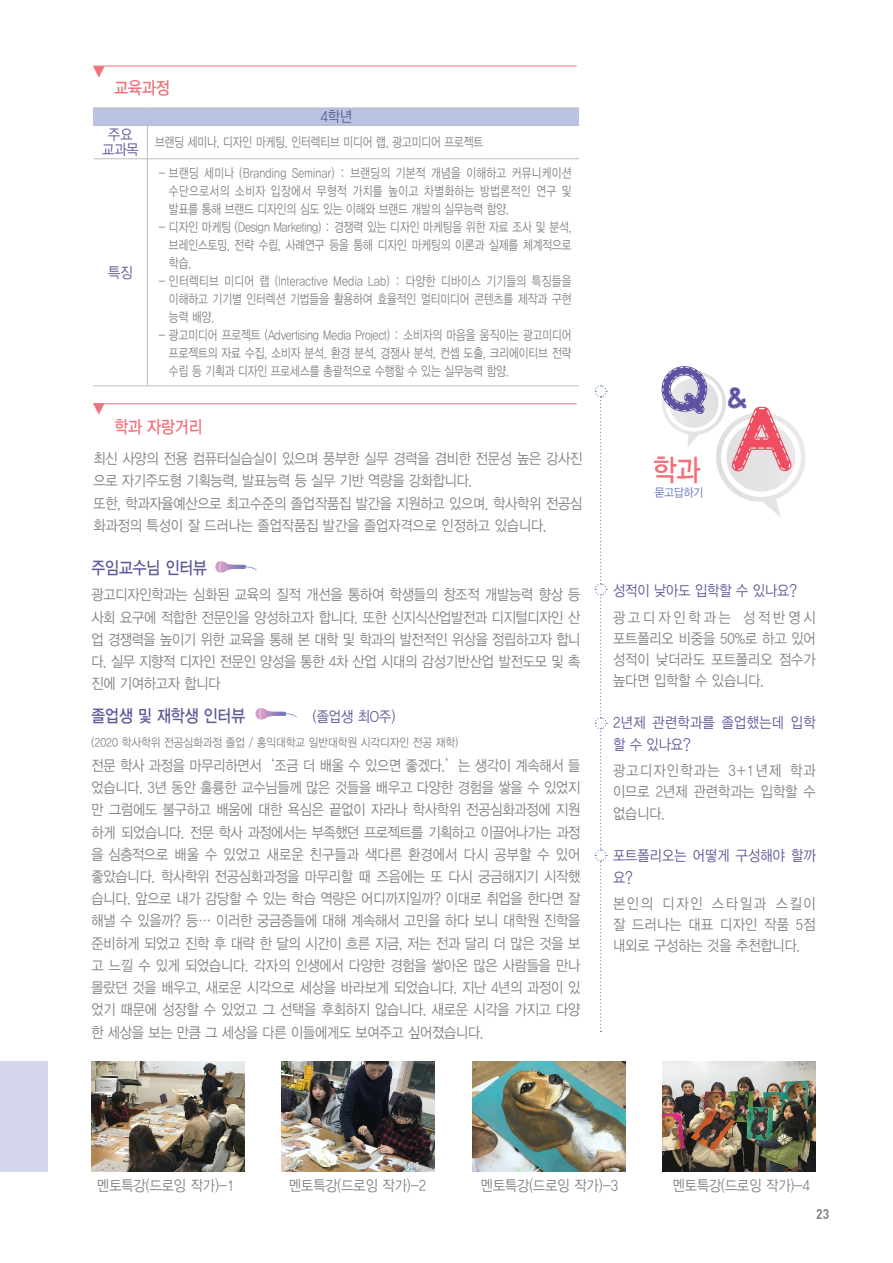
<style>
.page{position:relative;width:893px;height:1263px;background:#fff}
.page>*{position:absolute;margin:0;border:0;box-sizing:border-box;transform-origin:0 0}
.t1{font:30.15px "YDIYGO330";color:#f17079;scale:.86 1}
.t2{font:17.4px "YDIYGO330";color:#5c5a97;scale:.86 1}
.t3{font:17.4px "YDIYGO330";color:#f17079;scale:.86 1}
.본문_8point{font:15px/22.2px "YDIYGO320";letter-spacing:-.01em;color:#808285;text-align:justify;scale:.88 1}
.바탕글{font:15px/21.1px "YDIYGO320";letter-spacing:.01em;color:#808285;text-align:justify;scale:.88 1}
.바탕글-2{font:15px/22px "YDIYGO320";letter-spacing:.01em;color:#5c5a97;scale:.88 1}
.바탕글-3{font:15px/22px "YDIYGO320";letter-spacing:.03em;color:#5c5a97;scale:.88 1}
.t4{font:13.95px "Dinbol";color:#808285;scale:.86 1}
.바탕글-4{font:13.35px/18px "YDIYGO320";color:#808285;text-align:justify;scale:.79 1}
.t5{font:12px "YDIYGO320";color:#808285;scale:.88 1}
.t6{font:12px "YDIYGO320";color:#6270b5;scale:.88 1}
</style>
<div class="page">
<svg style="left:661px;top:366px;width:145px;height:151px"></svg>
<div style="left:0;top:1061px;width:48px;height:110px;background:#d3d6ea"></div>
<hr style="left:93px;top:66px;width:484px;height:1px;background:#f17079">
<hr style="left:93px;top:403px;width:484px;height:1px;background:#f17079">
<div style="left:93px;top:108px;width:486px;height:17px;background:#bac3e2"></div>
<hr style="left:93px;top:158px;width:54px;height:1px;background:#bcbdc0">
<hr style="left:93px;top:386px;width:54px;height:1px;background:#bcbdc0">
<hr style="left:93px;top:108px;width:54px;height:1px;background:#bcbdc0">
<hr style="left:147px;top:108px;width:432px;height:1px;background:#bcbdc0">
<hr style="left:93px;top:125px;width:54px;height:1px;background:#bcbdc0">
<hr style="left:147px;top:125px;width:432px;height:1px;background:#bcbdc0">
<hr style="left:147px;top:125px;width:1px;height:34px;background:#bcbdc0">
<hr style="left:147px;top:158px;width:432px;height:1px;background:#bcbdc0">
<hr style="left:147px;top:159px;width:1px;height:227px;background:#bcbdc0">
<hr style="left:147px;top:386px;width:432px;height:1px;background:#bcbdc0">
<svg style="left:215px;top:561px;width:42px;height:12px"></svg>
<svg style="left:255px;top:708px;width:42px;height:12px"></svg>
<img style="left:91px;top:1061px;width:153px;height:111px">
<img style="left:282px;top:1061px;width:153px;height:111px">
<img style="left:663px;top:1061px;width:153px;height:111px">
<img style="left:472px;top:1061px;width:153px;height:111px">
<svg style="left:594px;top:385px;width:13px;height:647px"></svg>
<p class="t3" style="left:91px;top:62px;width:19px">▼</p>
<p class="t3" style="left:114px;top:78px;width:66px">교육과정</p>
<p class="바탕글-2" style="left:320px;top:106px;width:38px">4학년</p>
<p class="바탕글-2" style="left:102px;top:126px;width:43px;line-height:15.9px;text-align:center">주요 교과목</p>
<p class="바탕글-4" style="left:155px;top:133px;width:417px">브랜딩 세미나, 디자인 마케팅, 인터렉티브 미디어 랩, 광고미디어 프로젝트</p>
<p class="바탕글-2" style="left:108px;top:262px;width:29px">특징</p>
<p class="바탕글-4" style="left:169px;top:164px;width:511px;text-indent:-10px">- 브랜딩 세미나 (Branding Seminar) : 브랜딩의 기본적 개념을 이해하고 커뮤니케이션 수단으로서의 소비자 입장에서 무형적 가치를 높이고 차별화하는 방법론적인 연구 및 발표를 통해 브랜드 디자인의 심도 있는 이해와 브랜드 개발의 실무능력 함양.</p>
<p class="바탕글-4" style="left:169px;top:218px;width:511px;text-indent:-10px">- 디자인 마케팅 (Design Marketing) : 경쟁력 있는 디자인 마케팅을 위한 자료 조사 및 분석, 브레인스토밍, 전략 수립, 사례연구 등을 통해 디자인 마케팅의 이론과 실제를 체계적으로 학습.</p>
<p class="바탕글-4" style="left:169px;top:272px;width:511px;text-indent:-10px">- 인터렉티브 미디어 랩 (Interactive Media Lab) : 다양한 디바이스 기기들의 특징들을 이해하고 기기별 인터렉션 기법들을 활용하여 효율적인 멀티미디어 콘텐츠를 제작과 구현 능력 배양.</p>
<p class="바탕글-4" style="left:169px;top:326px;width:511px;text-indent:-10px">- 광고미디어 프로젝트 (Advertising Media Project) : 소비자의 마음을 움직이는 광고미디어 프로젝트의 자료 수집, 소비자 분석, 환경 분석, 경쟁사 분석, 컨셉 도출, 크리에이티브 전략 수립 등 기획과 디자인 프로세스를 총괄적으로 수행할 수 있는 실무능력 함양.</p>
<p class="t3" style="left:91px;top:399px;width:19px">▼</p>
<p class="본문_8point" style="left:93px;top:448px;width:557px">최신 사양의 전용 컴퓨터실습실이 있으며 풍부한 실무 경력을 겸비한 전문성 높은 강사진 으로 자기주도형 기획능력, 발표능력 등 실무 기반 역량을 강화합니다.</p>
<p class="본문_8point" style="left:93px;top:492px;width:557px">또한, 학과자율예산으로 최고수준의 졸업작품집 발간을 지원하고 있으며, 학사학위 전공심 화과정의 특성이 잘 드러나는 졸업작품집 발간을 졸업자격으로 인정하고 있습니다.</p>
<p class="t3" style="left:114px;top:417px;width:104px">학과 자랑거리</p>
<p class="t2" style="left:91px;top:558px;width:136px">주임교수님 인터뷰</p>
<p class="본문_8point" style="left:91px;top:584px;width:557px">광고디자인학과는 심화된 교육의 질적 개선을 통하여 학생들의 창조적 개발능력 향상 등 사회 요구에 적합한 전문인을 양성하고자 합니다. 또한 신지식산업발전과 디지털디자인 산 업 경쟁력을 높이기 위한 교육을 통해 본 대학 및 학과의 발전적인 위상을 정립하고자 합니 다. 실무 지향적 디자인 전문인 양성을 통한 4차 산업 시대의 감성기반산업 발전도모 및 촉 진에 기여하고자 합니다</p>
<p class="t2" style="left:91px;top:706px;width:180px">졸업생 및 재학생 인터뷰</p>
<p class="바탕글-2" style="left:313px;top:706px;width:95px">(졸업생 최O주)</p>
<p class="t5" style="left:91px;top:735px;width:418px">(2020 학사학위 전공심화과정 졸업 / 홍익대학교 일반대학원 시각디자인 전공 재학)</p>
<p class="본문_8point" style="left:91px;top:755px;width:557px">전문 학사 과정을 마무리하면서‘조금 더 배울 수 있으면 좋겠다.’는 생각이 계속해서 들 었습니다. 3년 동안 훌륭한 교수님들께 많은 것들을 배우고 다양한 경험을 쌓을 수 있었지 만 그럼에도 불구하고 배움에 대한 욕심은 끝없이 자라나 학사학위 전공심화과정에 지원 하게 되었습니다. 전문 학사 과정에서는 부족했던 프로젝트를 기획하고 이끌어나가는 과정 을 심층적으로 배울 수 있었고 새로운 친구들과 색다른 환경에서 다시 공부할 수 있어 좋았습니다. 학사학위 전공심화과정을 마무리할 때 즈음에는 또 다시 궁금해지기 시작했 습니다. 앞으로 내가 감당할 수 있는 학습 역량은 어디까지일까? 이대로 취업을 한다면 잘 해낼 수 있을까? 등… 이러한 궁금증들에 대해 계속해서 고민을 하다 보니 대학원 진학을 준비하게 되었고 진학 후 대략 한 달의 시간이 흐른 지금, 저는 전과 달리 더 많은 것을 보 고 느낄 수 있게 되었습니다. 각자의 인생에서 다양한 경험을 쌓아온 많은 사람들을 만나 몰랐던 것을 배우고, 새로운 시각으로 세상을 바라보게 되었습니다. 지난 4년의 과정이 있 었기 때문에 성장할 수 있었고 그 선택을 후회하지 않습니다. 새로운 시각을 가지고 다양 한 세상을 보는 만큼 그 세상을 다른 이들에게도 보여주고 싶어졌습니다.</p>
<h1 class="t1" style="left:653px;top:453px;width:57px">학과</h1>
<p class="t6" style="left:655px;top:486px;width:56px">묻고답하기</p>
<p class="바탕글-2" style="left:613px;top:580px;width:211px">성적이 낮아도 입학할 수 있나요?</p>
<p class="바탕글" style="left:613px;top:607px;width:232px">광고디자인학과는 성적반영시 포트폴리오 비중을 50%로 하고 있어 성적이 낮더라도 포트폴리오 점수가 높다면 입학할 수 있습니다.</p>
<p class="바탕글-3" style="left:613px;top:712px;width:232px">2년제 관련학과를 졸업했는데 입학 할 수 있나요?</p>
<p class="바탕글" style="left:613px;top:760px;width:232px">광고디자인학과는 3+1년제 학과 이므로 2년제 관련학과는 입학할 수 없습니다.</p>
<p class="바탕글-2" style="left:613px;top:844px;width:232px">포트폴리오는 어떻게 구성해야 할까 요?</p>
<p class="바탕글" style="left:613px;top:893px;width:232px">본인의 디자인 스타일과 스킬이 잘 드러나는 대표 디자인 작품 5점 내외로 구성하는 것을 추천합니다.</p>
<p class="본문_8point" style="left:97px;top:1175px;width:157px">멘토특강(드로잉 작가)-1</p>
<p class="본문_8point" style="left:289px;top:1175px;width:157px">멘토특강(드로잉 작가)-2</p>
<p class="본문_8point" style="left:481px;top:1175px;width:157px">멘토특강(드로잉 작가)-3</p>
<p class="본문_8point" style="left:673px;top:1175px;width:157px">멘토특강(드로잉 작가)-4</p>
<p class="t4" style="left:816px;top:1204px;width:17px">23</p>
</div>
